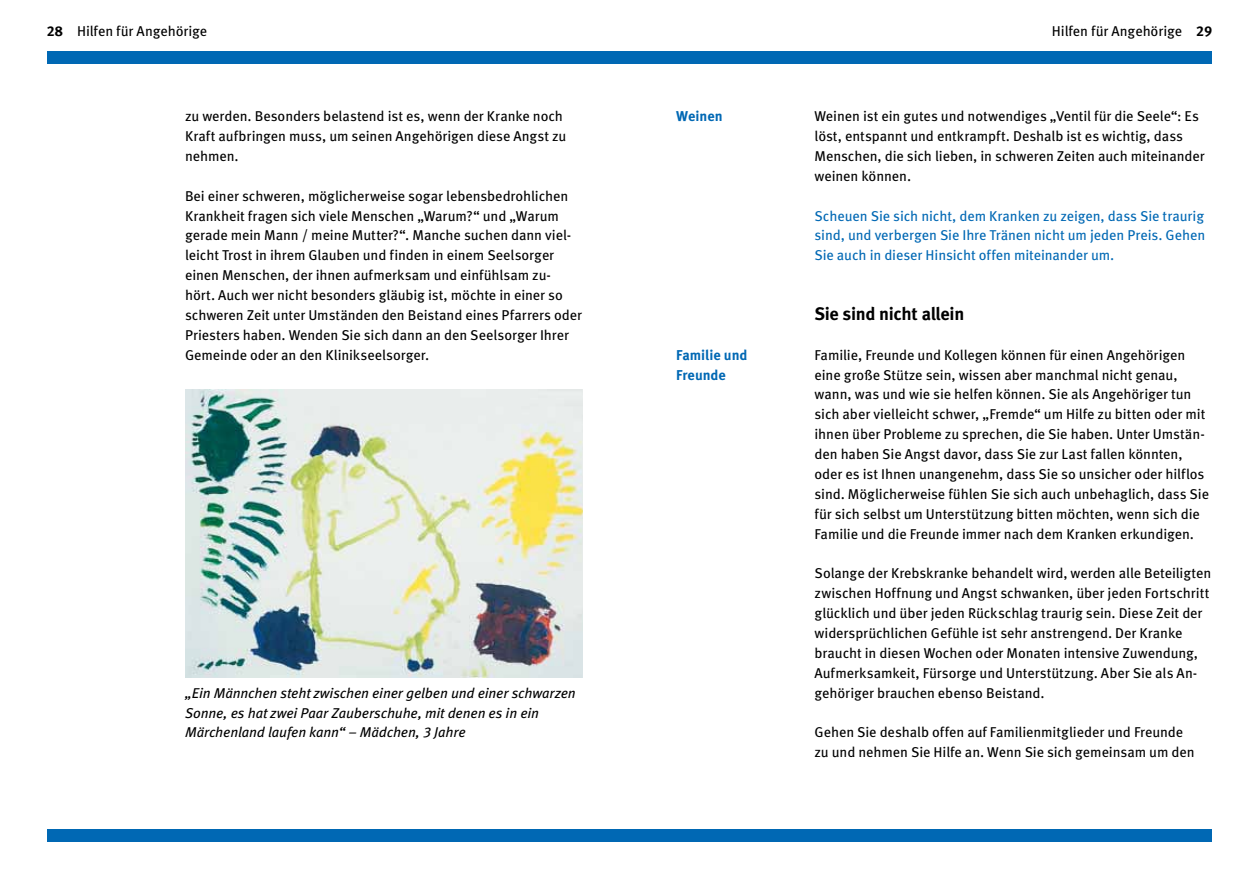
<style>
.page{position:relative;width:1259px;height:893px;background:#fff}
.page>*{position:absolute;margin:0;border:0;box-sizing:border-box;transform-origin:0 0}
.t1{font:700 18px "Meta Pro";letter-spacing:-.02em;color:#000}
.t2{font:14.25px/20px "Meta Pro";letter-spacing:-.005em;color:#000}
.t3{font:14.25px/20px "Meta Pro";letter-spacing:-.01em;color:#0068b4;text-align:justify}
.t4{font:italic 14.25px/20px "Meta Pro";letter-spacing:-.01em;color:#000}
.t5{font:700 14.25px/20px "Meta Pro";letter-spacing:-.005em;color:#0068b4}
.s1{font-weight:700}
</style>
<div class="page">
<div style="left:47px;top:51px;width:582px;height:13px;background:#0068b4"></div>
<div style="left:47px;top:829px;width:582px;height:13px;background:#0068b4"></div>
<div style="left:629px;top:51px;width:583px;height:13px;background:#0068b4"></div>
<div style="left:629px;top:829px;width:583px;height:13px;background:#0068b4"></div>
<img style="left:185px;top:389px;width:398px;height:288px">
<p class="t2" style="left:47px;top:20px;width:162px"><span class="s1">28</span> Hilfen für Angehörige</p>
<p class="t2" style="left:1052px;top:20px;width:162px">Hilfen für Angehörige <span class="s1">29</span></p>
<p class="t2" style="left:185px;top:105px;width:383px">zu werden. Besonders belastend ist es, wenn der Kranke noch<br>Kraft aufbringen muss, um seinen Angehörigen diese Angst zu nehmen.</p>
<p class="t2" style="left:185px;top:185px;width:399px">Bei einer schweren, möglicherweise sogar lebensbedrohlichen Krankheit fragen sich viele Menschen „Warum?“ und „Warum gerade mein Mann / meine Mutter?“. Manche suchen dann viel&shy;leicht Trost in ihrem Glauben und finden in einem Seelsorger einen Menschen, der ihnen aufmerksam und einfühlsam zu&shy;hört. Auch wer nicht besonders gläubig ist, möchte in einer so schweren Zeit unter Umständen den Beistand eines Pfarrers oder Priesters haben. Wenden Sie sich dann an den Seelsorger Ihrer Gemeinde oder an den Klinikseelsorger.</p>
<p class="t4" style="left:185px;top:682px;width:392px">„Ein Männchen steht zwischen einer gelben und einer schwarzen<br>Sonne, es hat zwei Paar Zauberschuhe, mit denen es in ein<br>Märchenland laufen kann“ – Mädchen, 3 Jahre</p>
<p class="t5" style="left:676px;top:105px;width:48px">Weinen</p>
<p class="t5" style="left:676px;top:344px;width:73px">Familie und -Freunde</p>
<p class="t2" style="left:814px;top:105px;width:392px">Weinen ist ein gutes und notwendiges „Ventil für die Seele“: Es löst, entspannt und entkrampft. Deshalb ist es wichtig, dass Menschen, die sich lieben, in schweren Zeiten auch miteinander weinen können.</p>
<p class="t3" style="left:814px;top:205px;width:392px">Scheuen Sie sich nicht, dem Kranken zu zeigen, dass Sie traurig sind, und verbergen Sie Ihre Tränen nicht um jeden Preis. Gehen Sie auch in dieser Hinsicht offen miteinander um.</p>
<p class="t1" style="left:814px;top:300px;width:151px">Sie sind nicht allein</p>
<p class="t2" style="left:814px;top:344px;width:396px">Familie, Freunde und Kollegen können für einen Angehörigen eine große Stütze sein, wissen aber manchmal nicht genau, wann, was und wie sie helfen können. Sie als Angehöriger tun sich aber vielleicht schwer, „Fremde“ um Hilfe zu bitten oder mit ihnen über Probleme zu sprechen, die Sie haben. Unter Umstän&shy;den haben Sie Angst davor, dass Sie zur Last fallen könnten, oder es ist Ihnen unangenehm, dass Sie so unsicher oder hilflos sind. Möglicherweise fühlen Sie sich auch unbehaglich, dass Sie für sich selbst um Unterstützung bitten möchten, wenn sich die Familie und die Freunde immer nach dem Kranken erkundigen.</p>
<p class="t2" style="left:814px;top:562px;width:398px">Solange der Krebskranke behandelt wird, werden alle Beteiligten zwischen Hoffnung und Angst schwanken, über jeden Fortschritt glücklich und über jeden Rückschlag traurig sein. Diese Zeit der widersprüchlichen Gefühle ist sehr anstrengend. Der Kranke braucht in diesen Wochen oder Monaten intensive Zuwendung, Aufmerksamkeit, Fürsorge und Unterstützung. Aber Sie als An&shy;gehöriger brauchen ebenso Beistand.</p>
<p class="t2" style="left:814px;top:721px;width:382px">Gehen Sie deshalb offen auf Familienmitglieder und Freunde zu und nehmen Sie Hilfe an. Wenn Sie sich gemeinsam um den</p>
</div>
